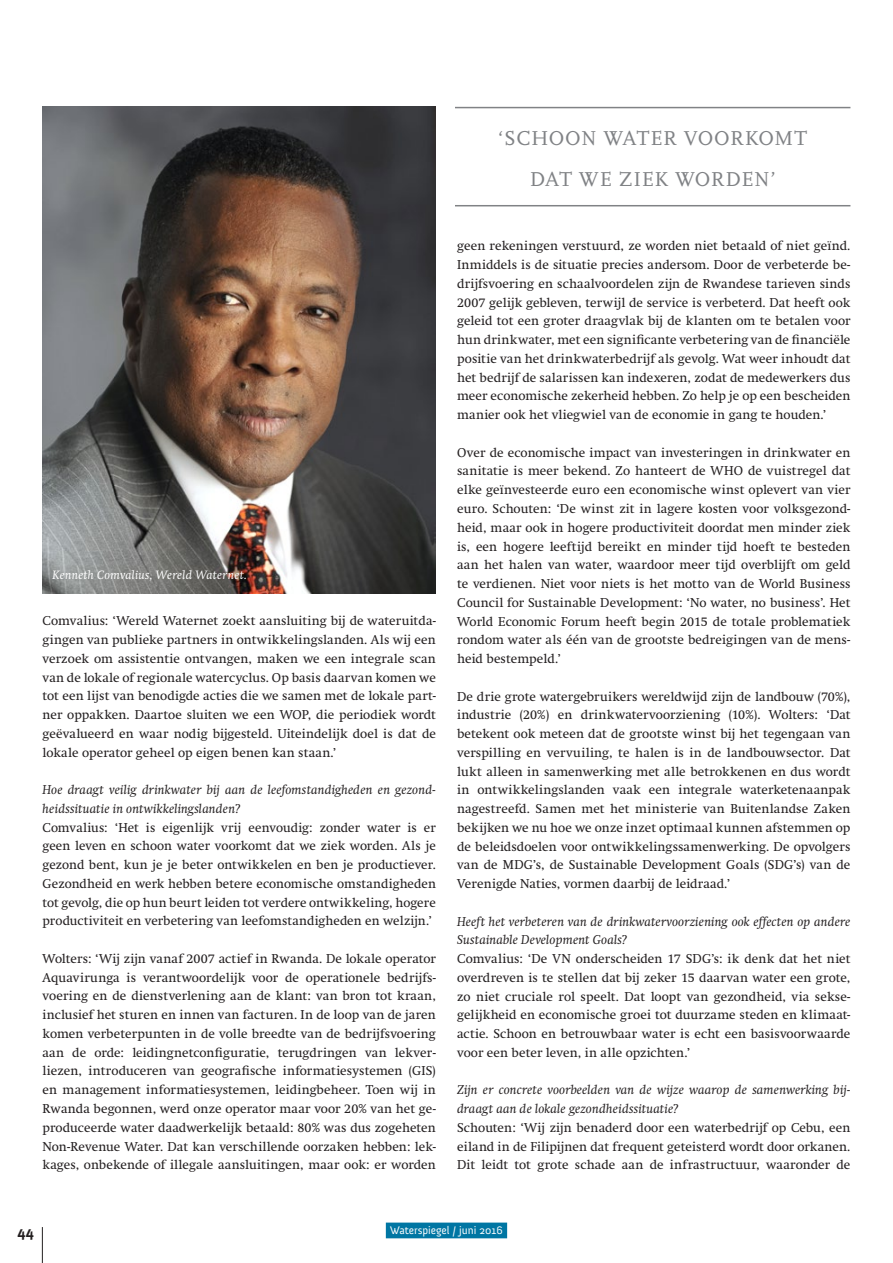
<style>
.page{position:relative;width:893px;height:1263px;background:#fff}
.page>*{position:absolute;margin:0;border:0;box-sizing:border-box;transform-origin:0 0}
.t1{font:21px/40.5px "Scala Caps";letter-spacing:.025em;color:#808285;text-align:center}
.t2{font:700 15px "Meta Plus";color:#231f20}
.t3{font:12.75px/18.8px "Swift";letter-spacing:.01em;color:#231f20;text-align:justify}
.t4{font:italic 12.75px/18.8px "Swift";letter-spacing:.015em;color:#231f20}
.t5{font:italic 12px "Swift";letter-spacing:.025em;color:#fff}
.t6{font:11.25px "Anivers";color:#fff}
</style>
<div class="page">
<hr style="left:42px;top:1227px;width:1px;height:36px;background:#231f20">
<div style="left:386px;top:1222px;width:121px;height:16px;background:#0076a3"></div>
<img style="left:43px;top:106px;width:393px;height:487px">
<hr style="left:455px;top:107px;width:395px;height:1px;background:#808285">
<hr style="left:455px;top:205px;width:395px;height:1px;background:#808285">
<h1 class="t1" style="left:498px;top:119px;width:310px">‘SCHOON WATER VOORKOMT<br>DAT WE ZIEK WORDEN’</h1>
<p class="t5" style="left:52px;top:568px;width:196px">Kenneth Comvalius, Wereld Waternet.</p>
<p class="t3" style="left:43px;top:612px;width:395px">Comvalius: ‘Wereld Waternet zoekt aansluiting bij de wateruitda&shy;gingen van publieke partners in ontwikkelingslanden. Als wij een verzoek om assistentie ontvangen, maken we een integrale scan van de lokale of regionale watercyclus. Op basis daarvan komen we tot een lijst van benodigde acties die we samen met de lokale part&shy;ner oppakken. Daartoe sluiten we een WOP, die periodiek wordt geëvalueerd en waar nodig bijgesteld. Uiteindelijk doel is dat de lokale operator geheel op eigen benen kan staan.’</p>
<p class="t4" style="left:43px;top:780px;width:395px">Hoe draagt veilig drinkwater bij aan de leefomstandigheden en gezond&shy;heidssituatie in ontwikkelingslanden?</p>
<p class="t3" style="left:43px;top:818px;width:395px">Comvalius: ‘Het is eigenlijk vrij eenvoudig: zonder water is er geen leven en schoon water voorkomt dat we ziek worden. Als je gezond bent, kun je je beter ontwikkelen en ben je productiever.<br>Gezondheid en werk hebben betere economische omstandigheden tot gevolg, die op hun beurt leiden tot verdere ontwikkeling, hogere productiviteit en verbetering van leefomstandigheden en welzijn.’</p>
<p class="t3" style="left:43px;top:949px;width:395px">Wolters: ‘Wij zijn vanaf 2007 actief in Rwanda. De lokale operator Aquavirunga is verantwoordelijk voor de operationele bedrijfs&shy;voering en de dienstverlening aan de klant: van bron tot kraan, inclusief het sturen en innen van facturen. In de loop van de jaren komen verbeterpunten in de volle breedte van de bedrijfsvoering aan de orde: leidingnetconfiguratie, terugdringen van lekver&shy;liezen, introduceren van geografische informatiesystemen (GIS) en management informatiesystemen, leidingbeheer. Toen wij in Rwanda begonnen, werd onze operator maar voor 20% van het ge&shy;produceerde water daadwerkelijk betaald: 80% was dus zogeheten Non-Revenue Water. Dat kan verschillende oorzaken hebben: lek&shy;kages, onbekende of illegale aansluitingen, maar ook: er worden</p>
<p class="t3" style="left:457px;top:237px;width:395px">geen rekeningen verstuurd, ze worden niet betaald of niet geïnd.<br>Inmiddels is de situatie precies andersom. Door de verbeterde be&shy;drijfsvoering en schaalvoordelen zijn de Rwandese tarieven sinds 2007 gelijk gebleven, terwijl de service is verbeterd. Dat heeft ook geleid tot een groter draagvlak bij de klanten om te betalen voor hun drinkwater, met een significante verbetering van de financiële positie van het drinkwaterbedrijf als gevolg. Wat weer inhoudt dat het bedrijf de salarissen kan indexeren, zodat de medewerkers dus meer economische zekerheid hebben. Zo help je op een bescheiden manier ook het vliegwiel van de economie in gang te houden.’</p>
<p class="t3" style="left:457px;top:443px;width:395px">Over de economische impact van investeringen in drinkwater en sanitatie is meer bekend. Zo hanteert de WHO de vuistregel dat elke geïnvesteerde euro een economische winst oplevert van vier euro. Schouten: ‘De winst zit in lagere kosten voor volksgezond&shy;heid, maar ook in hogere productiviteit doordat men minder ziek is, een hogere leeftijd bereikt en minder tijd hoeft te besteden aan het halen van water, waardoor meer tijd overblijft om geld te verdienen. Niet voor niets is het motto van de World Business Council for Sustainable Development: ‘No water, no business’. Het World Economic Forum heeft begin 2015 de totale problematiek rondom water als één van de grootste bedreigingen van de mens&shy;heid bestempeld.’</p>
<p class="t3" style="left:457px;top:687px;width:395px">De drie grote watergebruikers wereldwijd zijn de landbouw (70%), industrie (20%) en drinkwatervoorziening (10%). Wolters: ‘Dat betekent ook meteen dat de grootste winst bij het tegengaan van verspilling en vervuiling, te halen is in de landbouwsector. Dat lukt alleen in samenwerking met alle betrokkenen en dus wordt in ontwikkelingslanden vaak een integrale waterketenaanpak nagestreefd. Samen met het ministerie van Buitenlandse Zaken bekijken we nu hoe we onze inzet optimaal kunnen afstemmen op de beleidsdoelen voor ontwikkelingssamenwerking. De opvolgers van de MDG’s, de Sustainable Development Goals (SDG’s) van de Verenigde Naties, vormen daarbij de leidraad.’</p>
<p class="t4" style="left:457px;top:912px;width:395px">Heeft het verbeteren van de drinkwatervoorziening ook effecten op andere<br>Sustainable Development Goals?</p>
<p class="t3" style="left:457px;top:949px;width:395px">Comvalius: ‘De VN onderscheiden 17 SDG’s: ik denk dat het niet overdreven is te stellen dat bij zeker 15 daarvan water een grote, zo niet cruciale rol speelt. Dat loopt van gezondheid, via sekse&shy;gelijkheid en economische groei tot duurzame steden en klimaat&shy;actie. Schoon en betrouwbaar water is echt een basisvoorwaarde voor een beter leven, in alle opzichten.’</p>
<p class="t4" style="left:457px;top:1081px;width:395px">Zijn er concrete voorbeelden van de wijze waarop de samenwerking bij&shy;draagt aan de lokale gezondheidssituatie?</p>
<p class="t3" style="left:457px;top:1118px;width:395px">Schouten: ‘Wij zijn benaderd door een waterbedrijf op Cebu, een eiland in de Filipijnen dat frequent geteisterd wordt door orkanen.<br>Dit leidt tot grote schade aan de infrastructuur, waaronder de</p>
<p class="t2" style="left:18px;top:1223px;width:18px">44</p>
<p class="t6" style="left:390px;top:1224px;width:114px">Waterspiegel / juni 2016</p>
</div>
